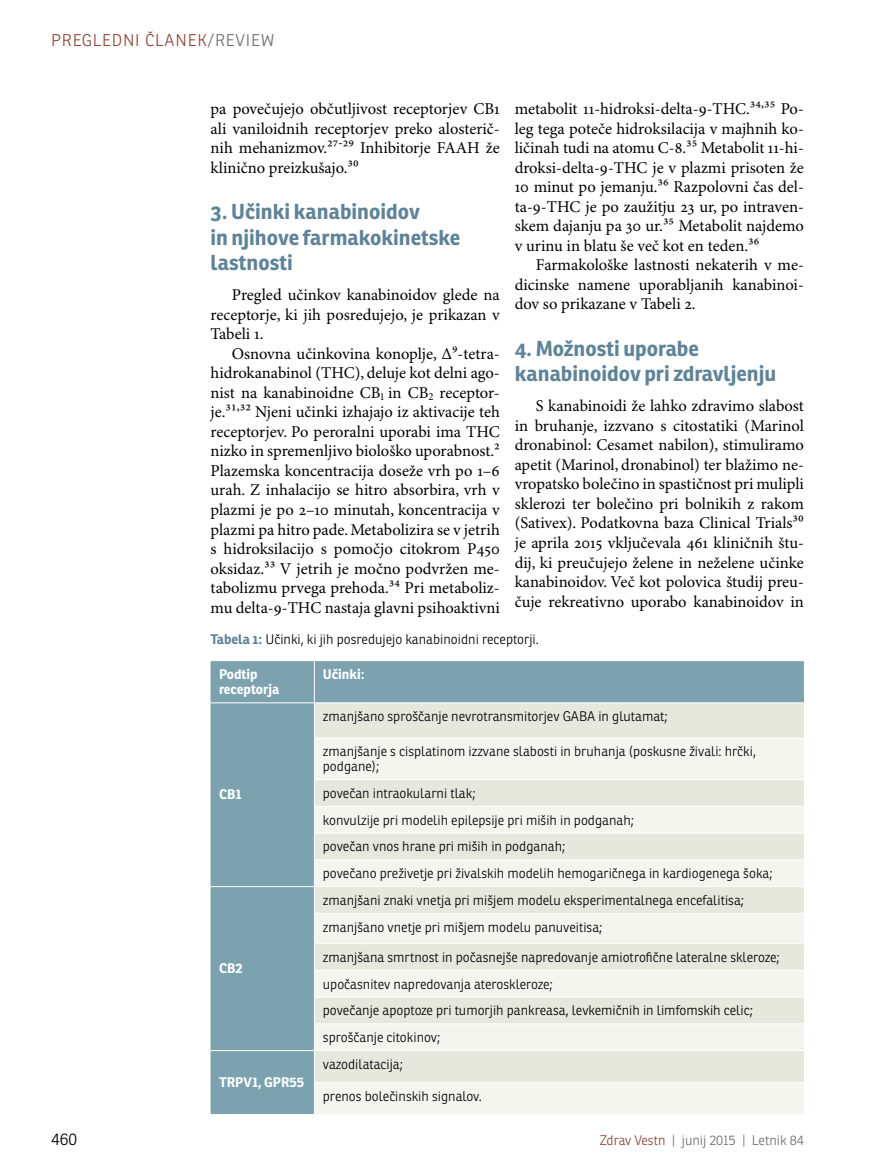
<style>
.page{position:relative;width:872px;height:1166px;background:#fff}
.page>*{position:absolute;margin:0;border:0;box-sizing:border-box;transform-origin:0 0}
.t1{font:700 21px/25.5px "Ronnia";color:#5f8498}
.t2{font:16.5px/19.5px "Minion Pro";color:#000;text-align:justify}
.t3{font:300 16.5px "Ronnia";letter-spacing:.05em;color:#8a4638}
.t4{font:300 16.5px "Ronnia";color:#000}
.t5{font:300 13.5px/26.7px "Ronnia";color:#000}
.t6{font:700 13.5px/15px "Ronnia";color:#fff}
.t7{font:300 13.5px "Ronnia";color:#6d6e71}
.s1{color:#6d6e71}
.s2{font-weight:700;color:#5f8498}
.s3{color:#8a4638}
</style>
<div class="page">
<div style="left:210px;top:661px;width:594px;height:452px;background:#7ca2af"></div>
<div style="left:315px;top:703px;width:489px;height:34px;background:#e6e7dd"></div>
<svg style="left:315px;top:738px;width:489px;height:376px;fill:#f5f5f0"></svg>
<hr style="left:314px;top:661px;width:1px;height:41px;background:#fff">
<hr style="left:314px;top:703px;width:1px;height:34px;background:#fff">
<hr style="left:314px;top:737px;width:490px;height:1px;background:#fff">
<hr style="left:314px;top:738px;width:1px;height:41px;background:#fff">
<hr style="left:314px;top:779px;width:490px;height:1px;background:#fff">
<hr style="left:314px;top:805px;width:490px;height:1px;background:#fff">
<hr style="left:314px;top:832px;width:490px;height:1px;background:#fff">
<hr style="left:314px;top:859px;width:490px;height:1px;background:#fff">
<hr style="left:314px;top:886px;width:490px;height:1px;background:#fff">
<hr style="left:314px;top:912px;width:490px;height:1px;background:#fff">
<hr style="left:314px;top:942px;width:490px;height:1px;background:#fff">
<hr style="left:314px;top:969px;width:490px;height:1px;background:#fff">
<hr style="left:314px;top:996px;width:490px;height:1px;background:#fff">
<hr style="left:314px;top:1023px;width:490px;height:1px;background:#fff">
<svg style="left:314px;top:780px;width:1px;height:269px"></svg>
<hr style="left:314px;top:1049px;width:490px;height:1px;background:#fff">
<hr style="left:314px;top:1050px;width:1px;height:31px;background:#fff">
<hr style="left:314px;top:1081px;width:490px;height:1px;background:#fff">
<hr style="left:314px;top:1082px;width:1px;height:31px;background:#fff">
<hr style="left:210px;top:702px;width:104px;height:1px;background:#fff">
<hr style="left:314px;top:702px;width:490px;height:1px;background:#fff">
<hr style="left:210px;top:886px;width:104px;height:1px;background:#fff">
<hr style="left:210px;top:1049px;width:104px;height:1px;background:#fff">
<p class="t3" style="left:51px;top:30px;width:185px">Pregledni članek<span class="s1">/Review</span></p>
<p class="t2" style="left:514px;top:100px;width:291px">metabolit 11-hidroksi-delta-9-THC.34,35 Po&shy;leg tega poteče hidroksilacija v majhnih ko&shy;ličinah tudi na atomu C-8.35 Metabolit 11-hi&shy;droksi-delta-9-THC je v plazmi prisoten že 10 minut po jemanju.36 Razpolovni čas del&shy;ta-9-THC je po zaužitju 23 ur, po intraven&shy;skem dajanju pa 30 ur.35 Metabolit najdemo v urinu in blatu še več kot en teden.36</p>
<p class="t2" style="left:514px;top:256px;width:291px;text-indent:21px">Farmakološke lastnosti nekaterih v me&shy;dicinske namene uporabljanih kanabinoi&shy;dov so prikazane v Tabeli 2.</p>
<p class="t1" style="left:514px;top:335px;width:263px">4. Možnosti uporabe kanabinoidov pri zdravljenju</p>
<p class="t2" style="left:514px;top:397px;width:291px;text-indent:21px">S kanabinoidi že lahko zdravimo slabost in bruhanje, izzvano s citostatiki (Marinol dronabinol: Cesamet nabilon), stimuliramo apetit (Marinol, dronabinol) ter blažimo ne&shy;vropatsko bolečino in spastičnost pri mulipli sklerozi ter bolečino pri bolnikih z rakom (Sativex). Podatkovna baza Clinical Trials30 je aprila 2015 vključevala 461 kliničnih štu&shy;dij, ki preučujejo želene in neželene učinke kanabinoidov. Več kot polovica študij preu&shy;čuje rekreativno uporabo kanabinoidov in</p>
<p class="t5" style="left:210px;top:625px;width:330px"><span class="s2">Tabela 1:</span> Učinki, ki jih posredujejo kanabinoidni receptorji.</p>
<p class="t6" style="left:219px;top:666px;width:62px">Podtip receptorja</p>
<p class="t6" style="left:323px;top:666px;width:43px">Učinki:</p>
<p class="t2" style="left:210px;top:100px;width:291px">pa povečujejo občutljivost receptorjev CB1 ali vaniloidnih receptorjev preko alosterič&shy;nih mehanizmov.27-29 Inhibitorje FAAH že klinično preizkušajo.30</p>
<p class="t1" style="left:210px;top:199px;width:251px">3. Učinki kanabinoidov<br>in njihove farmakokinetske lastnosti</p>
<p class="t2" style="left:210px;top:286px;width:291px;text-indent:21px">Pregled učinkov kanabinoidov glede na receptorje, ki jih posredujejo, je prikazan v Tabeli 1.</p>
<p class="t2" style="left:210px;top:344px;width:291px;text-indent:21px">Osnovna učinkovina konoplje, ∆9-tetra&shy;hidrokanabinol (THC), deluje kot delni ago&shy;nist na kanabinoidne CB<sub>1</sub> in CB<sub>2</sub> receptor&shy;je.31,32 Njeni učinki izhajajo iz aktivacije teh receptorjev. Po peroralni uporabi ima THC nizko in spremenljivo biološko uporabnost.2<br>Plazemska koncentracija doseže vrh po 1–6 urah. Z inhalacijo se hitro absorbira, vrh v plazmi je po 2–10 minutah, koncentracija v plazmi pa hitro pade. Metabolizira se v jetrih s hidroksilacijo s pomočjo citokrom P450 oksidaz.33 V jetrih je močno podvržen me&shy;tabolizmu prvega prehoda.34 Pri metaboliz&shy;mu delta-9-THC nastaja glavni psihoaktivni</p>
<p class="t6" style="left:219px;top:786px;width:24px">CB1</p>
<p class="t6" style="left:219px;top:960px;width:25px">CB2</p>
<p class="t6" style="left:219px;top:1074px;width:87px">TRPV1, GPR55</p>
<p class="t5" style="left:323px;top:702px;width:346px">zmanjšano sproščanje nevrotransmitorjev GABA in glutamat;</p>
<p class="t5" style="left:323px;top:743px;width:434px;line-height:15px">zmanjšanje s cisplatinom izzvane slabosti in bruhanja (poskusne živali: hrčki, podgane);</p>
<p class="t5" style="left:323px;top:779px;width:451px">povečan intraokularni tlak;<br>konvulzije pri modelih epilepsije pri miših in podganah;<br>povečan vnos hrane pri miših in podganah;<br>povečano preživetje pri živalskih modelih hemogaričnega in kardiogenega šoka;</p>
<p class="t5" style="left:323px;top:886px;width:422px">zmanjšani znaki vnetja pri mišjem modelu eksperimentalnega encefalitisa; zmanjšano vnetje pri mišjem modelu panuveitisa;</p>
<p class="t5" style="left:323px;top:943px;width:458px">zmanjšana smrtnost in počasnejše napredovanje amiotrofične lateralne skleroze; upočasnitev napredovanja ateroskleroze;<br>povečanje apoptoze pri tumorjih pankreasa, levkemičnih in limfomskih celic; sproščanje citokinov;</p>
<p class="t5" style="left:323px;top:1050px;width:81px">vazodilatacija;</p>
<p class="t5" style="left:323px;top:1082px;width:160px">prenos bolečinskih signalov.</p>
<p class="t4" style="left:51px;top:1128px;width:27px">460</p>
<p class="t7" style="left:599px;top:1131px;width:206px"><span class="s3">Zdrav Vestn</span> | junij 2015 | Letnik 84</p>
</div>
